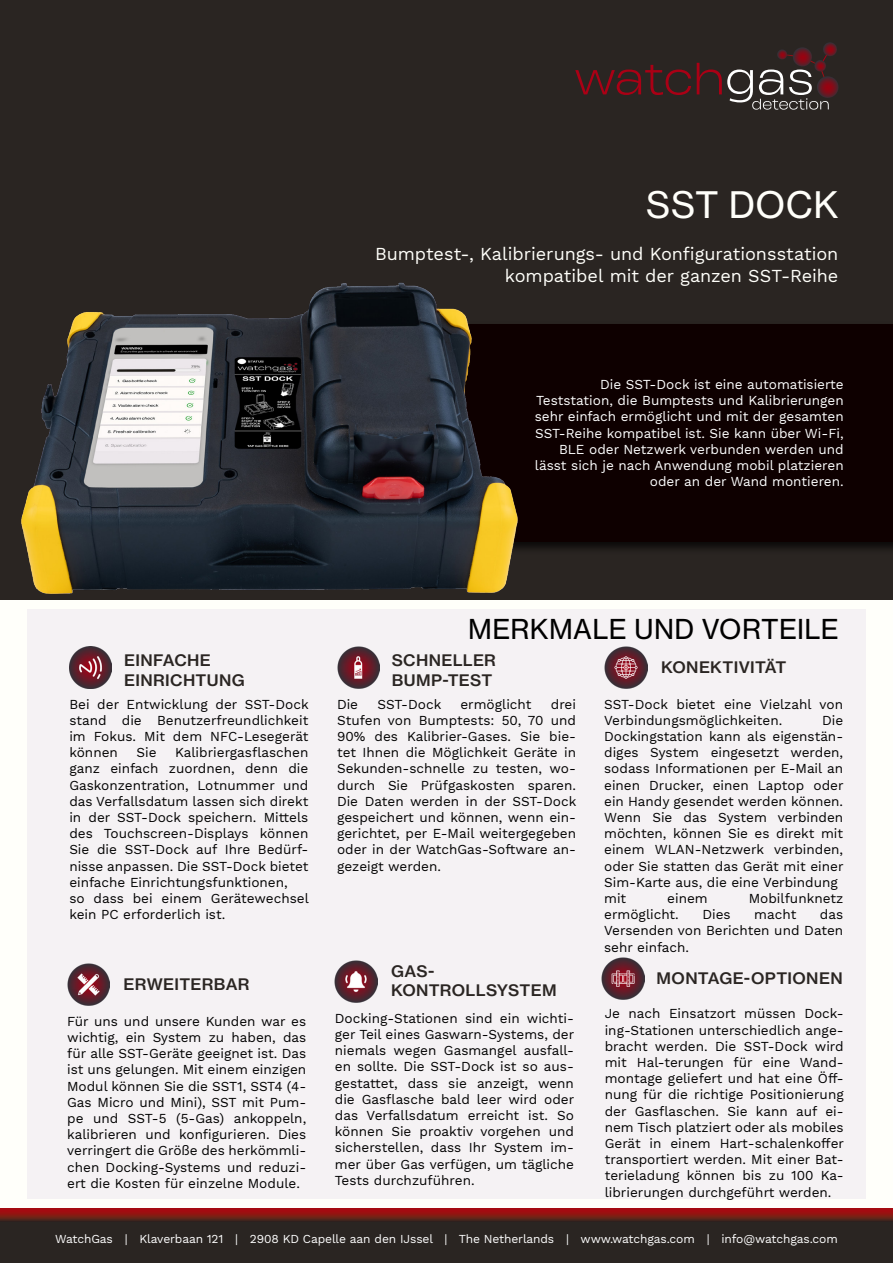
<style>
.page{position:relative;width:893px;height:1263px;background:#fffffa}
.page>*{position:absolute;margin:0;border:0;box-sizing:border-box;transform-origin:0 0}
.t1{font:36px "N Haas Grotesk TX Pro 55 Rg";letter-spacing:.01em;color:#fffffa}
.t2{font:27px "N Haas Grotesk TX Pro 55 Rg";letter-spacing:.015em;color:#000}
.t3{font:18px/21.6px "Work Sans";letter-spacing:-.005em;color:#fffffa;text-align:right}
.t4{font:15.6px/19.8px "N Haas Grotesk TX Pro 65 Md";letter-spacing:.02em;color:#2a2522;scale:1.05 1}
.t5{font:13.5px/16.2px "Work Sans";color:#000;text-align:justify}
.t6{font:13.5px/16.2px "Work Sans";color:#fff;text-align:right}
.t7{font:12px "Work Sans";letter-spacing:-.01em;color:#fff}
</style>
<div class="page">
<div style="left:0;top:0;width:893px;height:600px;background:#2a2522"></div>
<div style="left:381px;top:321px;width:512px;height:234px;background:#000;opacity:.75"></div>
<div style="left:375px;top:325px;width:518px;height:217px;background:#0e0000"></div>
<div style="left:27px;top:609px;width:839px;height:590px;background:#f5f2f4"></div>
<img style="left:69px;top:646px;width:43px;height:43px">
<img style="left:337px;top:646px;width:43px;height:43px">
<img style="left:605px;top:646px;width:42px;height:43px">
<img style="left:67px;top:963px;width:43px;height:43px">
<img style="left:335px;top:960px;width:42px;height:43px">
<img style="left:601px;top:957px;width:43px;height:43px">
<svg style="left:575px;top:42px;width:263px;height:68px"></svg>
<div style="left:0;top:1209px;width:893px;height:54px;background:#2a2522"></div>
<svg style="left:0;top:1209px;width:893px;height:12px;background:#7f1814"></svg>
<img style="left:21px;top:282px;width:502px;height:312px">
<h1 class="t1" style="left:646px;top:183px;width:193px">SST DOCK</h1>
<h3 class="t3" style="left:375px;top:244px;width:465px">Bumptest-, Kalibrierungs- und Konfigurationsstation kompatibel mit der ganzen SST-Reihe</h3>
<p class="t6" style="left:535px;top:377px;width:310px">Die SST-Dock ist eine automatisierte Teststation, die Bumptests und Kalibrierungen sehr einfach ermöglicht und mit der gesamten SST-Reihe kompatibel ist. Sie kann über Wi-Fi, BLE oder Netzwerk verbunden werden und lässt sich je nach Anwendung mobil platzieren oder an der Wand montieren.</p>
<h2 class="t2" style="left:468px;top:613px;width:372px">MERKMALE UND VORTEILE</h2>
<p class="t4" style="left:124px;top:650px;width:116px">EINFACHE<br>EINRICHTUNG</p>
<p class="t4" style="left:392px;top:650px;width:101px">SCHNELLER<br>BUMP-TEST</p>
<p class="t4" style="left:661px;top:658px;width:121px">KONEKTIVITÄT</p>
<p class="t5" style="left:69px;top:696px;width:241px">Bei der Entwicklung der SST-Dock stand die Benutzerfreundlichkeit im Fokus. Mit dem NFC-Lesegerät können</p>
<p class="t5" style="left:69px;top:745px;width:241px;text-align:left;text-indent:106px">Kalibriergasflaschen ganz einfach zuordnen, denn die<br>Gaskonzentration, Lotnummer und das Verfallsdatum lassen sich direkt in der SST-Dock speichern. Mittels des Touchscreen-Displays können<br>Sie die SST-Dock auf Ihre Bedürf&shy;nisse anpassen. Die SST-Dock bietet einfache Einrichtungsfunktionen,<br>so dass bei einem Gerätewechsel kein PC erforderlich ist.</p>
<p class="t5" style="left:137px;top:745px;width:22px">Sie</p>
<p class="t4" style="left:124px;top:975px;width:121px">ERWEITERBAR</p>
<p class="t5" style="left:67px;top:1013px;width:241px">Für uns und unsere Kunden war es wichtig, ein System zu haben, das für alle SST-Geräte geeignet ist. Das ist uns gelungen. Mit einem einzigen Modul können Sie die SST1, SST4 (4- Gas Micro und Mini), SST mit Pum&shy;pe und SST-5 (5-Gas) ankoppeln, kalibrieren und konfigurieren. Dies verringert die Größe des herkömmli&shy;chen Docking-Systems und reduzi&shy;ert die Kosten für einzelne Module.</p>
<p class="t5" style="left:337px;top:696px;width:241px;text-indent:214px">drei Stufen von Bumptests: 50, 70 und 90% des Kalibrier-Gases. Sie bie&shy;tet Ihnen die Möglichkeit Geräte in Sekunden-schnelle zu testen, wo&shy;durch Sie Prüfgaskosten sparen.<br>Die Daten werden in der SST-Dock gespeichert und können, wenn ein&shy;gerichtet, per E-Mail weitergegeben oder in der WatchGas-Software an&shy;gezeigt werden.</p>
<p class="t5" style="left:604px;top:696px;width:241px">SST-Dock bietet eine Vielzahl von<br>Verbindungsmöglichkeiten.</p>
<p class="t5" style="left:337px;top:696px;width:23px">Die</p>
<p class="t5" style="left:377px;top:696px;width:65px">SST-Dock</p>
<p class="t5" style="left:460px;top:696px;width:73px">ermöglicht</p>
<p class="t5" style="left:604px;top:713px;width:241px;text-align:left;text-indent:218px">Die<br>Dockingstation kann als eigenstän&shy;diges System eingesetzt werden, sodass Informationen per E-Mail an einen Drucker, einen Laptop oder ein Handy gesendet werden können.<br>Wenn Sie das System verbinden möchten, können Sie es direkt mit einem WLAN-Netzwerk verbinden, oder Sie statten das Gerät mit einer<br>Sim-Karte aus, die eine Verbindung mit</p>
<p class="t5" style="left:667px;top:891px;width:42px">einem</p>
<p class="t5" style="left:749px;top:891px;width:96px">Mobilfunknetz</p>
<p class="t5" style="left:604px;top:907px;width:76px">ermöglicht.</p>
<p class="t5" style="left:702px;top:907px;width:30px">Dies</p>
<p class="t5" style="left:754px;top:907px;width:44px">macht</p>
<p class="t5" style="left:604px;top:907px;width:241px;text-indent:216px">das Versenden von Berichten und Daten sehr einfach.</p>
<p class="t4" style="left:391px;top:961px;width:159px">GAS-<br>KONTROLLSYSTEM</p>
<p class="t5" style="left:335px;top:1011px;width:241px">Docking-Stationen sind ein wichti&shy;ger Teil eines Gaswarn-Systems, der niemals wegen Gasmangel ausfall&shy;en sollte. Die SST-Dock ist so aus&shy;gestattet, dass sie anzeigt, wenn die Gasflasche bald leer wird oder das Verfallsdatum erreicht ist. So können Sie proaktiv vorgehen und sicherstellen, dass Ihr System im&shy;mer über Gas verfügen, um tägliche Tests durchzuführen.</p>
<p class="t4" style="left:657px;top:969px;width:179px">MONTAGE-OPTIONEN</p>
<p class="t5" style="left:605px;top:1006px;width:241px">Je nach Einsatzort müssen Dock&shy;ing-Stationen unterschiedlich ange&shy;bracht werden. Die SST-Dock wird mit Hal-terungen für eine Wand&shy;montage geliefert und hat eine Öff&shy;nung für die richtige Positionierung der Gasflaschen. Sie kann auf ei&shy;nem Tisch platziert oder als mobiles Gerät in einem Hart-schalenkoffer transportiert werden. Mit einer Bat&shy;terieladung können bis zu 100 Ka&shy;librierungen durchgeführt werden.</p>
<p class="t7" style="left:55px;top:1231px;width:784px">WatchGas | Klaverbaan 121 | 2908 KD Capelle aan den IJssel | The Netherlands | www.watchgas.com | info@watchgas.com</p>
</div>
